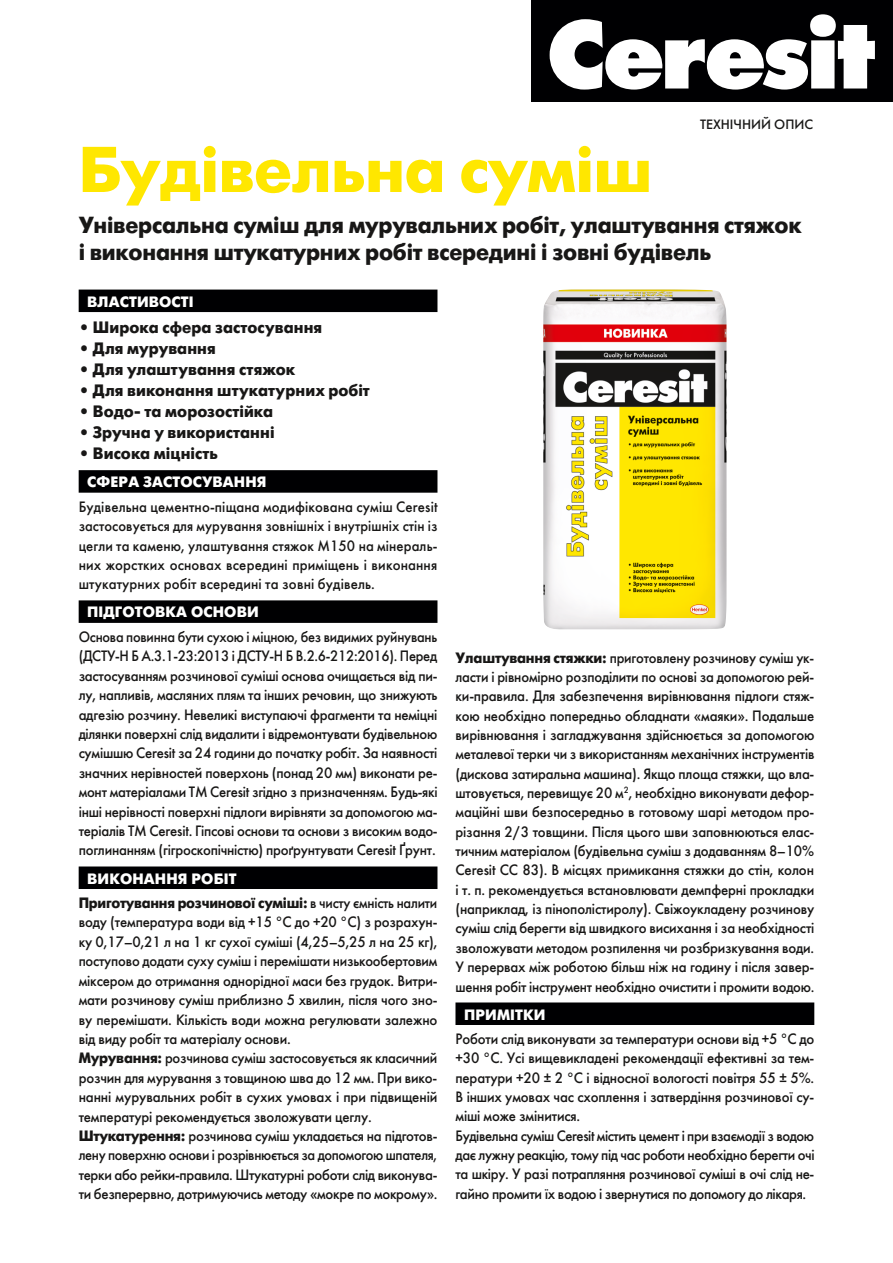
<style>
.page{position:relative;width:893px;height:1263px;background:#fff}
.page>*{position:absolute;margin:0;border:0;box-sizing:border-box;transform-origin:0 0}
.t1{font:700 64.5px "Futura Futuris";letter-spacing:-.01em;color:#ffe700}
.t2{font:700 23.25px/27.8px "Futura Futuris";letter-spacing:-.01em;color:#181716;scale:.95 1}
.t3{font:700 16.5px "Futura Futuris";letter-spacing:.005em;color:#181716;scale:.95 1}
.t4{font:15px/19.4px "Futura Futuris";letter-spacing:-.01em;color:#181716;scale:.95 1}
.t5{font:15px/19.4px "Futura Futuris";letter-spacing:-.01em;color:#181716;text-align:justify;scale:.94 1}
.t6{font:15px/19.4px "Futura Futuris";letter-spacing:-.01em;color:#181716;text-align:justify;scale:.92 1}
.t7{font:700 15px/24.5px "Futura Futuris";letter-spacing:-.015em;color:#181716;scale:.93 1}
.t8{font:700 15px "Futura Futuris";letter-spacing:.01em;color:#fff}
.t9{font:13.5px "Futura Futuris";color:#181716}
.s1{color:#fff}
.s2{font-weight:400}
.s3{font-weight:700}
</style>
<div class="page">
<div style="left:531px;top:0;width:362px;height:101px;background:#000002"></div>
<svg style="left:550px;top:14px;width:325px;height:76px"></svg>
<div style="left:79px;top:290px;width:358px;height:22px;background:#000002"></div>
<div style="left:79px;top:470px;width:358px;height:23px;background:#000002"></div>
<div style="left:79px;top:600px;width:358px;height:23px;background:#000002"></div>
<div style="left:79px;top:866px;width:358px;height:23px;background:#000002"></div>
<div style="left:455px;top:1002px;width:359px;height:23px;background:#000002"></div>
<img style="left:543px;top:289px;width:184px;height:340px">
<p class="t9" style="left:700px;top:116px;width:115px">ТЕХНІЧНИЙ ОПИС</p>
<h1 class="t1" style="left:79px;top:131px;width:575px">Будівельна суміш</h1>
<h2 class="t2" style="left:79px;top:211px;width:762px">Універсальна суміш для мурувальних робіт, улаштування стяжок і виконання штукатурних робіт всередині і зовні будівель</h2>
<p class="t8" style="left:87px;top:292px;width:108px">ВЛАСТИВОСТІ</p>
<p class="t3" style="left:79px;top:317px;width:258px">• Широка сфера застосування</p>
<p class="t3" style="left:79px;top:338px;width:146px">• Для мурування</p>
<p class="t3" style="left:79px;top:359px;width:230px">• Для улаштування стяжок</p>
<p class="t3" style="left:79px;top:380px;width:308px">• Для виконання штукатурних робіт</p>
<p class="t3" style="left:79px;top:401px;width:206px">• Водо- та морозостійка</p>
<p class="t3" style="left:79px;top:422px;width:208px">• Зручна у використанні</p>
<p class="t3" style="left:79px;top:444px;width:148px">• Висока міцність</p>
<p class="t8" style="left:87px;top:473px;width:181px">СФЕРА ЗАСТОСУВАННЯ</p>
<p class="t4" style="left:79px;top:497px;width:379px;text-align:justify">Будівельна цементно-піщана модифікована суміш Ceresit застосовується для мурування зовнішніх і внутрішніх стін із цегли та каменю, улаштування стяжок М150 на мінераль&shy;них жорстких основах всередині приміщень і виконання штукатурних робіт всередині та зовні будівель.</p>
<p class="t8" style="left:87px;top:603px;width:173px">ПІДГОТОВКА ОСНОВИ</p>
<p class="t6" style="left:79px;top:627px;width:392px">Основа повинна бути сухою і міцною, без видимих руйнувань (ДСТУ-Н Б А.3.1-23:2013 і ДСТУ-Н Б В.2.6-212:2016). Перед застосуванням розчинової суміші основа очищається від пи&shy;лу, напливів, масляних плям та інших речовин, що знижують адгезію розчину. Невеликі виступаючі фрагменти та неміцні ділянки поверхні слід видалити і відремонтувати будівельною сумішшю Ceresit за 24 години до початку робіт. За наявності значних нерівностей поверхонь (понад 20 мм) виконати ре&shy;монт матеріалами ТМ Ceresit згідно з призначенням. Будь-які інші нерівності поверхні підлоги вирівняти за допомогою ма&shy;теріалів ТМ Ceresit. Гіпсові основи та основи з високим водо&shy;поглинанням (гігроскопічністю) проґрунтувати Ceresit Ґрунт.</p>
<p class="t7" style="left:79px;top:866px;width:387px;text-indent:9px"><span class="s1">ВИКОНАННЯ РОБІТ<br></span>Приготування розчинової суміші: <span class="s2">в чисту ємність налити</span></p>
<p class="t4" style="left:79px;top:913px;width:379px">воду (температура води від +15 °С до +20 °С) з розрахун&shy;ку 0,17–0,21 л на 1 кг сухої суміші (4,25–5,25 л на 25 кг), поступово додати суху суміш і перемішати низькообертовим міксером до отримання однорідної маси без грудок. Витри&shy;мати розчинову суміш приблизно 5 хвилин, після чого зно&shy;ву перемішати. Кількість води можна регулювати залежно від виду робіт та матеріалу основи.<br><span class="s3">Мурування:</span> розчинова суміш застосовується як класичний розчин для мурування з товщиною шва до 12 мм. При вико&shy;нанні мурувальних робіт в сухих умовах і при підвищеній температурі рекомендується зволожувати цеглу.<br><span class="s3">Штукатурення:</span> розчинова суміш укладається на підготов&shy;лену поверхню основи і розрівнюється за допомогою шпателя, терки або рейки-правила. Штукатурні роботи слід виконува&shy;ти безперервно, дотримуючись методу «мокре по мокрому».</p>
<p class="t5" style="left:455px;top:648px;width:384px"><span class="s3">Улаштування стяжки:</span> приготовлену розчинову суміш ук&shy;ласти і рівномірно розподілити по основі за допомогою рей&shy;ки-правила. Для забезпечення вирівнювання підлоги стяж&shy;кою необхідно попередньо обладнати «маяки». Подальше вирівнювання і загладжування здійснюється за допомогою металевої терки чи з використанням механічних інструментів (дискова затиральна машина). Якщо площа стяжки, що вла&shy;штовується, перевищує 20 м<sup>2</sup>, необхідно виконувати дефор&shy;маційні шви безпосередньо в готовому шарі методом про&shy;різання 2/3 товщини. Після цього шви заповнюються елас&shy;тичним матеріалом (будівельна суміш з додаванням 8–10% Ceresit CC 83). В місцях примикання стяжки до стін, колон і т. п. рекомендується встановлювати демпферні прокладки (наприклад, із пінополістиролу). Свіжоукладену розчинову суміш слід берегти від швидкого висихання і за необхідності зволожувати методом розпилення чи розбризкування води.<br>У перервах між роботою більш ніж на годину і після завер&shy;шення робіт інструмент необхідно очистити і промити водою.</p>
<p class="t8" style="left:464px;top:1005px;width:83px">ПРИМІТКИ</p>
<p class="t4" style="left:455px;top:1029px;width:379px">Роботи слід виконувати за температури основи від +5 °С до +30 °С. Усі вищевикладені рекомендації ефективні за тем&shy;ператури +20 ± 2 °C і відносної вологості повітря 55 ± 5%.<br>В інших умовах час схоплення і затвердіння розчинової су&shy;міші може змінитися.<br>Будівельна суміш Ceresit містить цемент і при взаємодії з водою дає лужну реакцію, тому під час роботи необхідно берегти очі та шкіру. У разі потрапляння розчинової суміші в очі слід не&shy;гайно промити їх водою і звернутися по допомогу до лікаря.</p>
</div>
